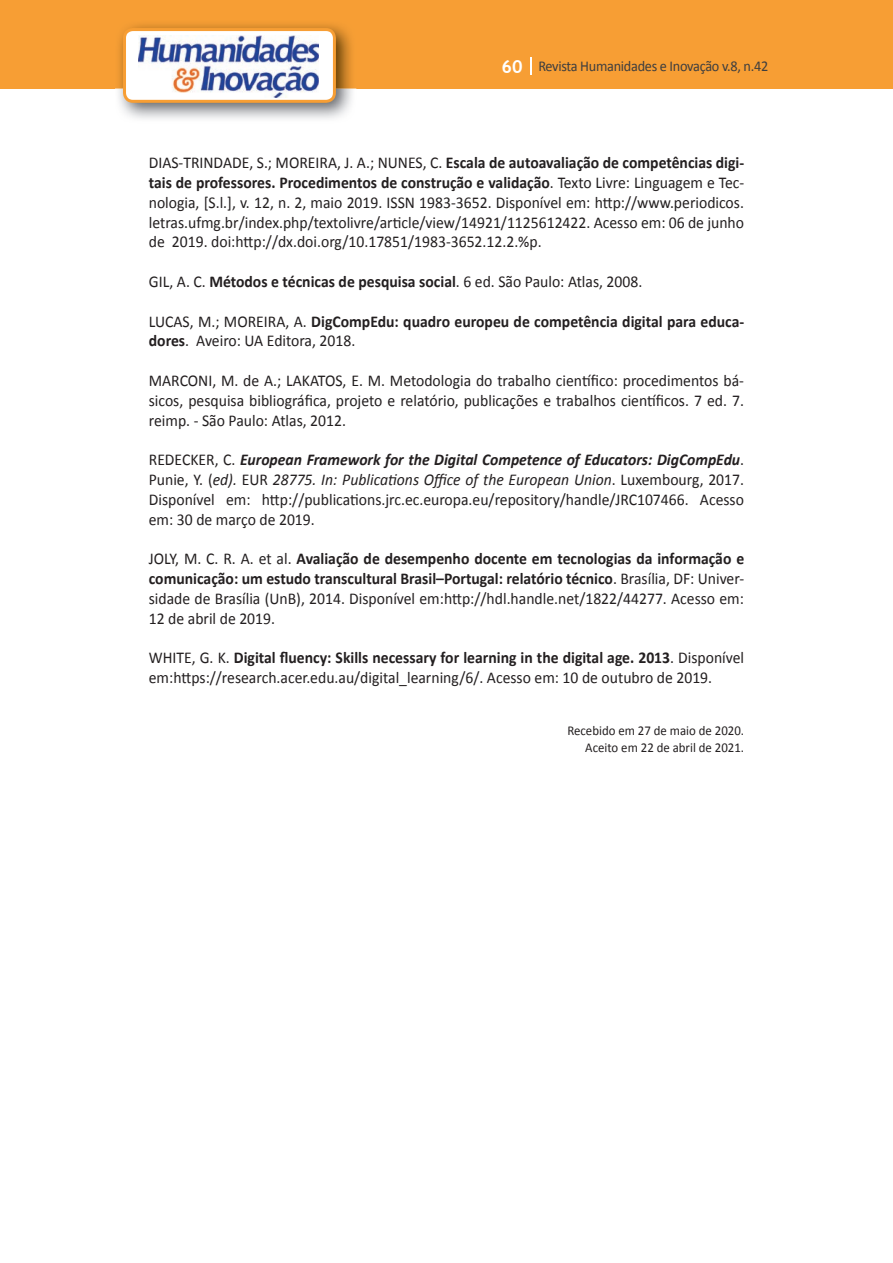
<style>
.page{position:relative;width:893px;height:1263px;background:#fff}
.page>*{position:absolute;margin:0;border:0;box-sizing:border-box;transform-origin:0 0}
.t1{font:16.5px/19.8px "Calibri";color:#231f20;text-align:justify;scale:.95 1}
.t2{font:700 16.5px/19.8px "Calibri";color:#231f20;scale:.95 1}
.t3{font:15px "Calibri";letter-spacing:-.02em;color:#3e3e3f;scale:.95 1}
.t4{font:13.5px/16.2px "Calibri";color:#231f20;text-align:right;scale:.95 1}
.s1{font-family:"Trebuchet MS";font-weight:700;font-size:18px;color:#fff}
.s2{font-weight:700}
.s3{font-weight:400}
.s4{font-weight:700;font-style:italic}
.s5{font-style:italic}
</style>
<div class="page">
<div style="left:0;top:0;width:893px;height:88px;background:#f79e34"></div>
<svg style="left:530px;top:57px;width:2px;height:18px"></svg>
<img style="left:115px;top:24px;width:241px;height:95px">
<svg style="left:123px;top:28px;width:213px;height:75px"></svg>
<p class="t3" style="left:501px;top:57px;width:282px"><span class="s1">60</span> Revista Humanidades e Inovação v.8, n.42</p>
<p class="t1" style="left:149px;top:153px;width:628px">DIAS-TRINDADE, S.; MOREIRA, J. A.; NUNES, C. <span class="s2">Escala de autoavaliação de competências digi&shy;tais de professores. Procedimentos de construção e validação</span>. Texto Livre: Linguagem e Tec&shy;nologia, [S.l.], v. 12, n. 2, maio 2019. ISSN 1983-3652. Disponível em: http://www.periodicos. letras.ufmg.br/index.php/textolivre/article/view/14921/1125612422. Acesso em: 06 de junho de 2019. doi:http://dx.doi.org/10.17851/1983-3652.12.2.%p.</p>
<p class="t1" style="left:149px;top:272px;width:521px">GIL, A. C. <span class="s2">Métodos e técnicas de pesquisa social</span>. 6 ed. São Paulo: Atlas, 2008.</p>
<p class="t2" style="left:149px;top:311px;width:628px"><span class="s3">LUCAS, M.; MOREIRA, A.</span> DigCompEdu: quadro europeu de competência digital para educa&shy;dores<span class="s3">. Aveiro: UA Editora, 2018.</span></p>
<p class="t1" style="left:149px;top:371px;width:628px">MARCONI, M. de A.; LAKATOS, E. M. Metodologia do trabalho científico: procedimentos bá&shy;sicos, pesquisa bibliográfica, projeto e relatório, publicações e trabalhos científicos. 7 ed. 7. reimp. - São Paulo: Atlas, 2012.</p>
<p class="t1" style="left:149px;top:450px;width:628px">REDECKER, C. <span class="s4">European Framework for the Digital Competence of Educators: DigCompEdu</span>.<br>Punie, Y. (<span class="s5">ed).</span> EUR <span class="s5">28775. In: Publications Office of the European Union</span>. Luxembourg, 2017.<br>Disponível em: http://publications.jrc.ec.europa.eu/repository/handle/JRC107466. Acesso em: 30 de março de 2019.</p>
<p class="t1" style="left:149px;top:549px;width:628px">JOLY, M. C. R. A. et al. <span class="s2">Avaliação de desempenho docente em tecnologias da informação e comunicação: um estudo transcultural Brasil–Portugal: relatório técnico</span>. Brasília, DF: Univer&shy;sidade de Brasília (UnB), 2014. Disponível em:http://hdl.handle.net/1822/44277. Acesso em:<br>12 de abril de 2019.</p>
<p class="t1" style="left:149px;top:648px;width:628px">WHITE, G. K. <span class="s2">Digital fluency: Skills necessary for learning in the digital age. 2013</span>. Disponível em:https://research.acer.edu.au/digital_learning/6/. Acesso em: 10 de outubro de 2019.</p>
<p class="t4" style="left:567px;top:723px;width:187px">Recebido em 27 de maio de 2020.<br>Aceito em 22 de abril de 2021.</p>
</div>
